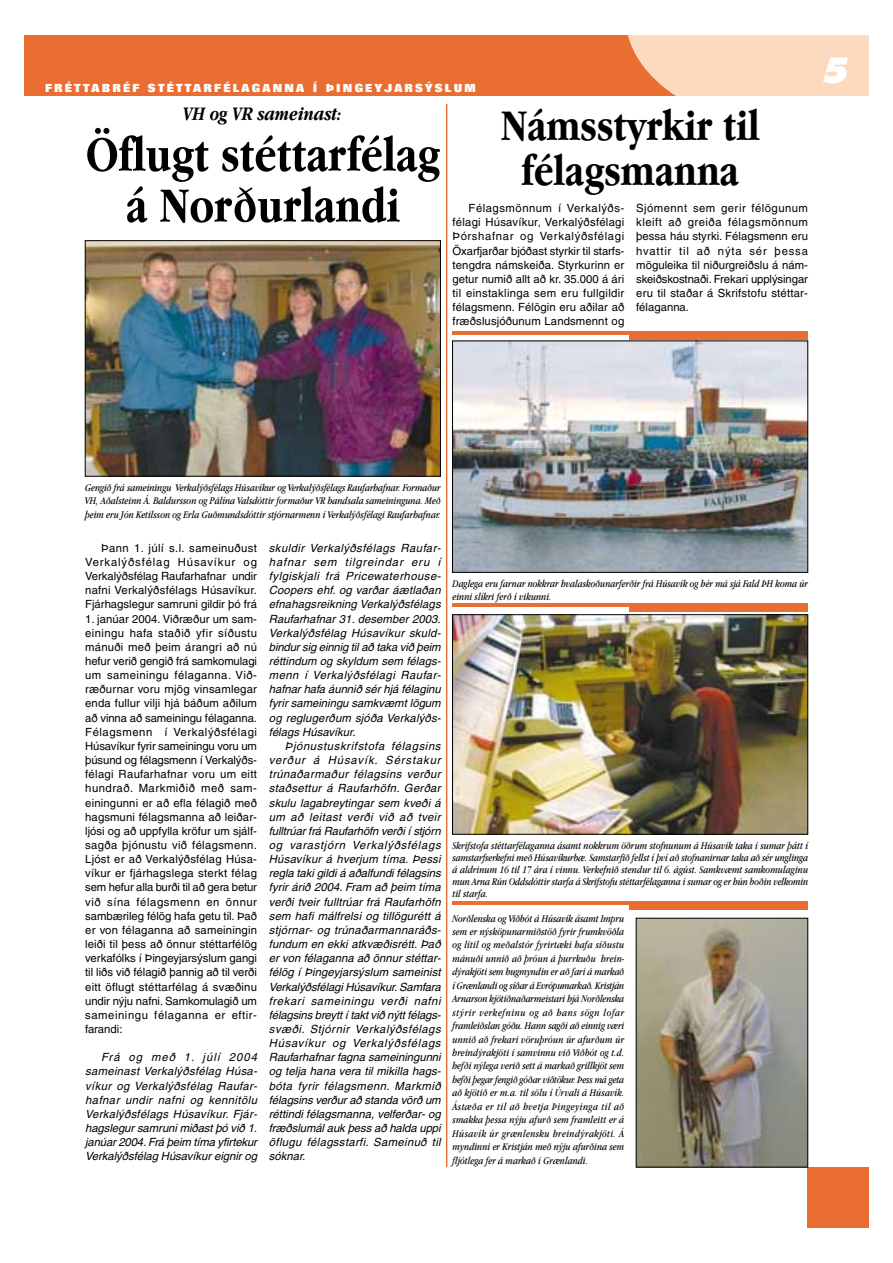
<style>
.page{position:relative;width:893px;height:1263px;background:#fff}
.page>*{position:absolute;margin:0;border:0;box-sizing:border-box;transform-origin:0 0}
.t1{font:700 51px/51px "Apple Garamond";color:#000;text-align:center}
.t2{font:700 45.3px/45.3px "Apple Garamond";color:#000;text-align:center}
.t3{font:italic 800 33.9px "Futura";color:#fff}
.t4{font:italic 700 19.8px "Apple Garamond";color:#000}
.t5{font:italic 11.25px/14.1px "Helvetica";color:#000;text-align:justify}
.t6{font:11.25px/14.1px "Helvetica";letter-spacing:.01em;color:#000;text-align:justify}
.t7{font:800 11.25px "Folio";letter-spacing:.2em;color:#fff}
.t8{font:italic 10.65px/13.5px "Apple Garamond";color:#000;text-align:justify}
</style>
<div class="page">
<div style="left:807px;top:1167px;width:61px;height:60px;background:#ea6d32"></div>
<div style="left:25px;top:36px;width:843px;height:60px;background:#ea6d32"></div>
<svg style="left:628px;top:36px;width:240px;height:60px;background:#fad1b4"></svg>
<img style="left:87px;top:242px;width:352px;height:233px">
<div style="left:85px;top:240px;width:356px;height:237px;border:1px solid #000"></div>
<hr style="left:446px;top:104px;width:1px;height:1063px;background:#ea6d32">
<div style="left:452px;top:331px;width:355px;height:8px;background:#ea6d32"></div>
<hr style="left:452px;top:335px;width:177px;height:4px;background:#fff">
<img style="left:454px;top:343px;width:352px;height:228px">
<div style="left:452px;top:341px;width:356px;height:232px;border:1px solid #000"></div>
<img style="left:454px;top:616px;width:352px;height:217px">
<div style="left:452px;top:614px;width:356px;height:221px;border:1px solid #000"></div>
<img style="left:637px;top:920px;width:169px;height:245px">
<div style="left:635px;top:918px;width:173px;height:249px;border:1px solid #000"></div>
<div style="left:452px;top:604px;width:355px;height:8px;background:#ea6d32"></div>
<hr style="left:452px;top:608px;width:177px;height:4px;background:#fff">
<div style="left:452px;top:901px;width:355px;height:8px;background:#ea6d32"></div>
<hr style="left:452px;top:905px;width:177px;height:4px;background:#fff">
<p class="t7" style="left:45px;top:84px;width:432px">FRÉTTABRÉF STÉTTARFÉLAGANNA Í ÞINGEYJARSÝSLUM</p>
<h3 class="t4" style="left:183px;top:106px;width:160px">VH og VR sameinast:</h3>
<h1 class="t1" style="left:86px;top:133px;width:356px">Öflugt stéttarfélag á Norðurlandi</h1>
<h2 class="t2" style="left:501px;top:107px;width:260px">Námsstyrkir til félagsmanna</h2>
<p class="t6" style="left:452px;top:202px;width:173px;text-indent:16px">Félagsmönnum í Verkalýðs&shy;félagi Húsavíkur, Verkalýðsfélagi Þórshafnar og Verkalýðsfélagi Öxarfjarðar bjóðast styrkir til starfs&shy;tengdra námskeiða. Styrkurinn er getur numið allt að kr. 35.000 á ári til einstaklinga sem eru fullgildir félagsmenn. Félögin eru aðilar að fræðslusjóðunum Landsmennt og</p>
<p class="t6" style="left:636px;top:202px;width:173px">Sjómennt sem gerir félögunum kleift að greiða félagsmönnum þessa háu styrki. Félagsmenn eru hvattir til að nýta sér þessa möguleika til niðurgreiðslu á nám&shy;skeiðskostnaði. Frekari upplýsingar eru til staðar á Skrifstofu stéttar&shy;félaganna.</p>
<h3 class="t3" style="left:819px;top:55px;width:30px">5</h3>
<p class="t8" style="left:85px;top:482px;width:357px">Gengið frá sameiningu Verkalýðsfélags Húsavíkur og Verkalýðsfélags Raufarhafnar. Formaður VH, Aðalsteinn Á. Baldursson og Pálína Valsdóttir formaður VR handsala sameininguna. Með þeim eru Jón Ketilsson og Erla Guðmundsdóttir stjórnarmenn í Verkalýðsfélagi Raufarhafnar.</p>
<p class="t6" style="left:85px;top:542px;width:173px;text-indent:16px">Þann 1. júlí s.l. sameinuðust Verkalýðsfélag Húsavíkur og Verkalýðsfélag Raufarhafnar undir nafni Verkalýðsfélags Húsavíkur.<br>Fjárhagslegur samruni gildir þó frá</p>
<p class="t6" style="left:85px;top:613px;width:173px">1. janúar 2004. Viðræður um sam&shy;einingu hafa staðið yfir síðustu mánuði með þeim árangri að nú hefur verið gengið frá samkomulagi um sameiningu félaganna. Við&shy;ræðurnar voru mjög vinsamlegar enda fullur vilji hjá báðum aðilum að vinna að sameiningu félaganna.<br>Félagsmenn í Verkalýðsfélagi Húsavíkur fyrir sameiningu voru um þúsund og félagsmenn í Verkalýðs&shy;félagi Raufarhafnar voru um eitt hundrað. Markmiðið með sam&shy;einingunni er að efla félagið með hagsmuni félagsmanna að leiðar&shy;ljósi og að uppfylla kröfur um sjálf&shy;sagða þjónustu við félagsmenn.<br>Ljóst er að Verkalýðsfélag Húsa&shy;víkur er fjárhagslega sterkt félag sem hefur alla burði til að gera betur við sína félagsmenn en önnur sambærileg félög hafa getu til. Það er von félaganna að sameiningin leiði til þess að önnur stéttarfélög verkafólks í Þingeyjarsýslum gangi til liðs við félagið þannig að til verði eitt öflugt stéttarfélag á svæðinu undir nýju nafni. Samkomulagið um sameiningu félaganna er eftir&shy;farandi:</p>
<p class="t5" style="left:85px;top:1051px;width:174px;text-indent:16px">Frá og með 1. júlí 2004 sameinast Verkalýðsfélag Húsa&shy;víkur og Verkalýðsfélag Raufar&shy;hafnar undir nafni og kennitölu Verkalýðsfélags Húsavíkur. Fjár&shy;hagslegur samruni miðast þó við 1. janúar 2004. Frá þeim tíma yfirtekur Verkalýðsfélag Húsavíkur eignir og</p>
<p class="t5" style="left:269px;top:542px;width:174px">skuldir Verkalýðsfélags Raufar&shy;hafnar sem tilgreindar eru í fylgiskjali frá Pricewaterhouse-Coopers ehf. og varðar áætlaðan efnahagsreikning Verkalýðsfélags Raufarhafnar 31. desember 2003.<br>Verkalýðsfélag Húsavíkur skuld&shy;bindur sig einnig til að taka við þeim réttindum og skyldum sem félags&shy;menn í Verkalýðsfélagi Raufar&shy;hafnar hafa áunnið sér hjá félaginu fyrir sameiningu samkvæmt lögum og reglugerðum sjóða Verkalýðs&shy;félags Húsavíkur.</p>
<p class="t5" style="left:269px;top:740px;width:174px;text-indent:16px">Þjónustuskrifstofa félagsins verður á Húsavík. Sérstakur trúnaðarmaður félagsins verður staðsettur á Raufarhöfn. Gerðar skulu lagabreytingar sem kveði á um að leitast verði við að tveir fulltrúar frá Raufarhöfn verði í stjórn og varastjórn Verkalýðsfélags Húsavíkur á hverjum tíma. Þessi regla taki gildi á aðalfundi félagsins fyrir árið 2004. Fram að þeim tíma verði tveir fulltrúar frá Raufarhöfn sem hafi málfrelsi og tillögurétt á stjórnar- og trúnaðarmannaráðs&shy;fundum en ekki atkvæðisrétt. Það er von félaganna að önnur stéttar&shy;félög í Þingeyjarsýslum sameinist Verkalýðsfélagi Húsavíkur. Samfara frekari sameiningu verði nafni félagsins breytt í takt við nýtt félags&shy;svæði. Stjórnir Verkalýðsfélags Húsavíkur og Verkalýðsfélags Raufarhafnar fagna sameiningunni og telja hana vera til mikilla hags&shy;bóta fyrir félagsmenn. Markmið félagsins verður að standa vörð um réttindi félagsmanna, velferðar- og fræðslumál auk þess að halda uppi öflugu félagsstarfi. Sameinuð til sóknar.</p>
<p class="t8" style="left:452px;top:578px;width:357px">Daglega eru farnar nokkrar hvalaskoðunarferðir frá Húsavík og hér má sjá Fald ÞH koma úr einni slíkri ferð í vikunni.</p>
<p class="t8" style="left:452px;top:840px;width:357px;line-height:12px">Skrifstofa stéttarfélaganna ásamt nokkrum öðrum stofnunum á Húsavík taka í sumar þátt í samstarfserkefni með Húsavíkurbæ. Samstarfið fellst í því að stofnanirnar taka að sér unglinga á aldrinum 16 til 17 ára í vinnu. Verkefnið stendur til 6. ágúst. Samkvæmt samkomulaginu mun Arna Rún Oddsdóttir starfa á Skrifstofu stéttarfélaganna í sumar og er hún boðin velkomin til starfa.</p>
<p class="t8" style="left:452px;top:912px;width:173px">Norðlenska og Viðbót á Húsavík ásamt Impru sem er nýsköpunarmiðstöð fyrir frumkvöðla og lítil og meðalstór fyrirtæki hafa síðustu mánuði unnið að þróun á þurrkuðu hrein&shy;dýrakjöti sem hugmyndin er að fari á markað í Grænlandi og síðar á Evrópumarkað. Kristján Arnarson kjötiðnaðarmeistari hjá Norðlenska stýrir verkefninu og að hans sögn lofar framleiðslan góðu. Hann sagði að einnig væri unnið að frekari vöruþróun úr afurðum úr hreindýrakjöti í samvinnu við Viðbót og t.d. hefði nýlega verið sett á markað grillkjöt sem hefði þegar fengið góðar viðtökur. Þess má geta að kjötið er m.a. til sölu í Úrvali á Húsavík.<br>Ástæða er til að hvetja Þingeyinga til að smakka þessa nýju afurð sem framleitt er á Húsavík úr grænlensku hreindýrakjöti. Á myndinni er Kristján með nýju afurðina sem fljótlega fer á markað í Grænlandi.</p>
</div>
